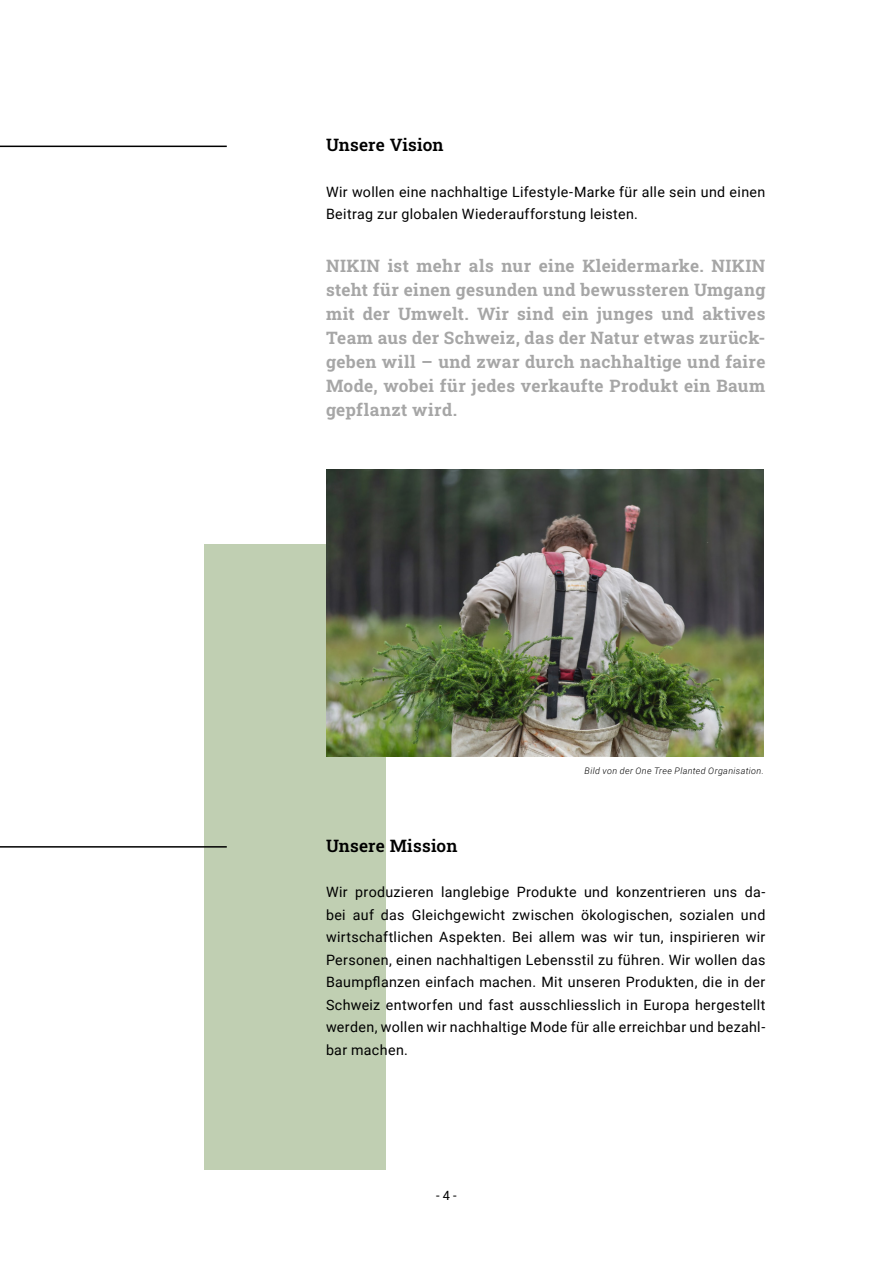
<style>
.page{position:relative;width:893px;height:1263px;background:#fff}
.page>*{position:absolute;margin:0;border:0;box-sizing:border-box;transform-origin:0 0}
.t1{font:700 17.25px/24px "Roboto Slab";letter-spacing:.02em;color:#a6a6a6;text-align:justify}
.t2{font:600 17.25px "Roboto Slab";letter-spacing:.01em;color:#000}
.t3{font:14.25px/22.5px "Roboto";letter-spacing:.025em;color:#000;text-align:justify}
.t4{font:12.75px "Roboto";color:#000}
.t5{font:italic 300 9px "Roboto";letter-spacing:.04em;color:#000}
</style>
<div class="page">
<div style="left:204px;top:544px;width:181px;height:626px;background:#c0cfb2"></div>
<hr style="left:0;top:846px;width:227px;height:2px;background:#000">
<hr style="left:0;top:146px;width:227px;height:1px;background:#000">
<img style="left:326px;top:470px;width:438px;height:286px">
<p class="t2" style="left:326px;top:133px;width:119px">Unsere Vision</p>
<p class="t3" style="left:326px;top:180px;width:441px">Wir wollen eine nachhaltige Lifestyle-Marke für alle sein und einen<br>Beitrag zur globalen Wiederaufforstung leisten.</p>
<p class="t1" style="left:326px;top:253px;width:441px">NIKIN ist mehr als nur eine Kleidermarke. NIKIN steht für einen gesunden und bewussteren Umgang mit der Umwelt. Wir sind ein junges und aktives Team aus der Schweiz, das der Natur etwas zurück&shy;geben will – und zwar durch nachhaltige und faire Mode, wobei für jedes verkaufte Produkt ein Baum gepflanzt wird.</p>
<p class="t2" style="left:326px;top:834px;width:133px">Unsere Mission</p>
<p class="t5" style="left:585px;top:765px;width:181px">Bild von der One Tree Planted Organisation.</p>
<p class="t3" style="left:326px;top:880px;width:441px">Wir produzieren langlebige Produkte und konzentrieren uns da&shy;bei auf das Gleichgewicht zwischen ökologischen, sozialen und wirtschaftlichen Aspekten. Bei allem was wir tun, inspirieren wir Personen, einen nachhaltigen Lebensstil zu führen. Wir wollen das Baumpflanzen einfach machen. Mit unseren Produkten, die in der Schweiz entworfen und fast ausschliesslich in Europa hergestellt werden, wollen wir nachhaltige Mode für alle erreichbar und bezahl&shy;bar machen.</p>
<p class="t4" style="left:436px;top:1187px;width:22px">- 4 -</p>
</div>
